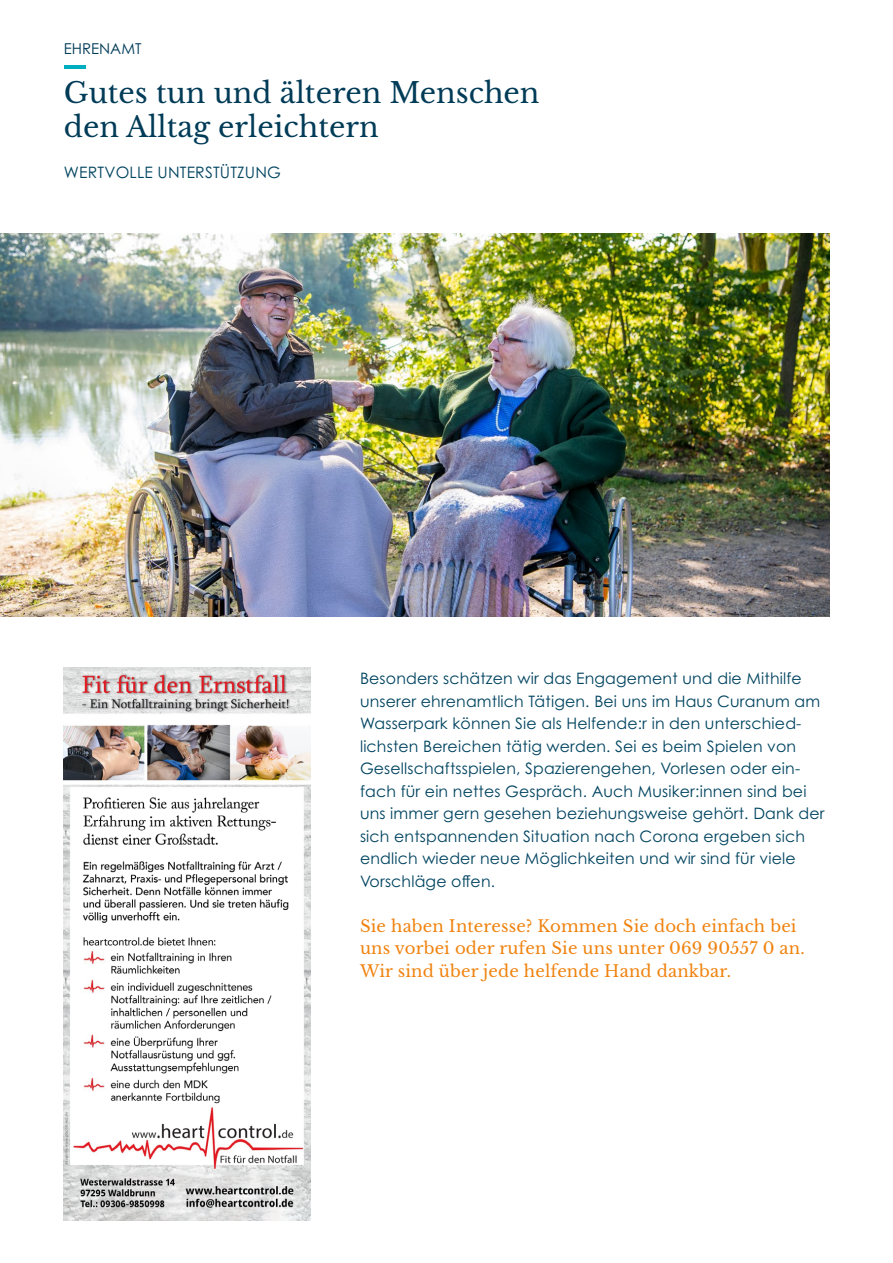
<style>
.page{position:relative;width:893px;height:1263px;background:#fff}
.page>*{position:absolute;margin:0;border:0;box-sizing:border-box;transform-origin:0 0}
.t1{font:28.5px/34.2px "Libre Baskerville";color:#003b57}
.t2{font:16.5px/22.5px "Libre Baskerville";letter-spacing:.01em;color:#f0830f}
.t3{font:15.75px/22.5px "Century Gothic Pro";letter-spacing:.01em;color:#004460}
.t4{font:15px "Century Gothic Pro";color:#003b57}
</style>
<div class="page">
<hr style="left:64px;top:65px;width:22px;height:4px;background:#00aec2">
<img style="left:0;top:234px;width:829px;height:383px">
<img style="left:64px;top:668px;width:246px;height:552px">
<p class="t4" style="left:64px;top:39px;width:79px">EHRENAMT</p>
<h1 class="t1" style="left:64px;top:76px;width:477px">Gutes tun und älteren Menschen den Alltag erleichtern</h1>
<p class="t3" style="left:64px;top:161px;width:219px">WERTVOLLE UNTERSTÜTZUNG</p>
<p class="t3" style="left:360px;top:667px;width:466px">Besonders schätzen wir das Engagement und die Mithilfe unserer ehrenamtlich Tätigen. Bei uns im Haus Curanum am Wasserpark können Sie als Helfende:r in den unterschied&shy;lichsten Bereichen tätig werden. Sei es beim Spielen von Gesellschaftsspielen, Spazierengehen, Vorlesen oder ein&shy;fach für ein nettes Gespräch. Auch Musiker:innen sind bei uns immer gern gesehen beziehungsweise gehört. Dank der sich entspannenden Situation nach Corona ergeben sich endlich wieder neue Möglichkeiten und wir sind für viele Vorschläge offen.</p>
<p class="t2" style="left:360px;top:914px;width:446px">Sie haben Interesse? Kommen Sie doch einfach bei uns vorbei oder rufen Sie uns unter 069 90557 0 an.<br>Wir sind über jede helfende Hand dankbar.</p>
</div>
